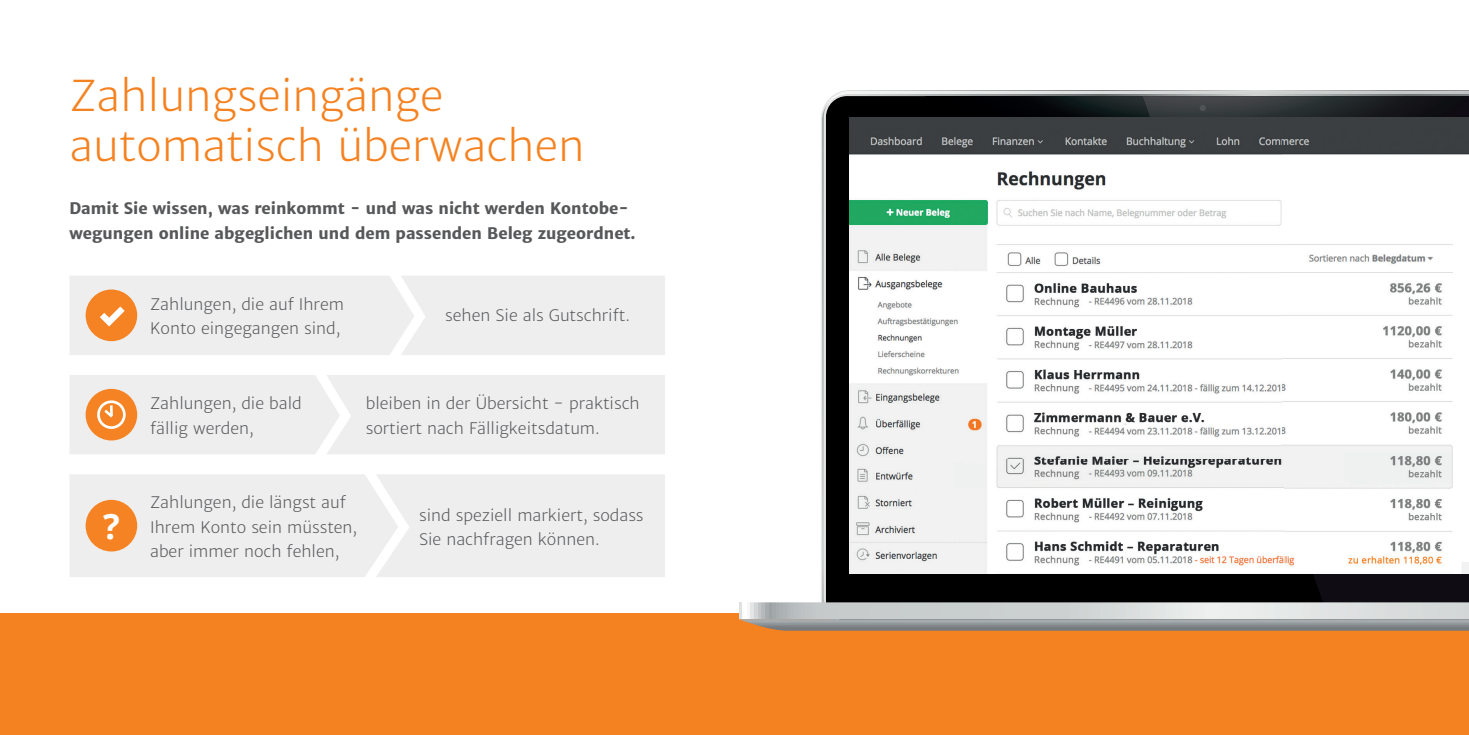
<style>
.page{position:relative;width:1469px;height:735px;background:#fff}
.page>*{position:absolute;margin:0;border:0;box-sizing:border-box;transform-origin:0 0}
.t1{font:42px/50.4px "Haufe Merriweather Sans X Lt";color:#f58220}
.t2{font:700 35px "Open Sans";color:#fff}
.t3{font:15.75px/24.5px "Haufe Merriweather Sans X Lt";color:#57585a}
.t4{font:700 15.75px/24.5px "Haufe Merriweather Sans";color:#57585a}
</style>
<div class="page">
<div style="left:0;top:613px;width:754px;height:121px;background:#f58220"></div>
<div style="left:70px;top:474px;width:595px;height:102px;background:#eeeeef"></div>
<div style="left:86px;top:499px;width:51px;height:52px;background:#f58323;border-radius:50%"></div>
<div style="left:70px;top:276px;width:595px;height:79px;background:#eeeeef"></div>
<div style="left:70px;top:375px;width:595px;height:79px;background:#eeeeef"></div>
<div style="left:714px;top:613px;width:754px;height:121px;background:#f58220"></div>
<div style="left:826px;top:102px;width:340px;height:500px;background:#000001"></div>
<svg style="left:1166px;top:573px;width:302px;height:29px;background:#0f0e12"></svg>
<svg style="left:827px;top:91px;width:641px;height:26px;background:#393c3e"></svg>
<svg style="left:739px;top:602px;width:729px;height:28px;background:#b6b9b9"></svg>
<img style="left:849px;top:117px;width:619px;height:456px">
<div style="left:1453px;top:224px;width:15px;height:337px;background:#fff"></div>
<h1 class="t1" style="left:69px;top:71px;width:516px">Zahlungseingänge automatisch überwachen</h1>
<p class="t4" style="left:69px;top:196px;width:567px">Damit Sie wissen, was reinkommt - und was nicht werden Kontobe&shy;wegungen online abgeglichen und dem passenden Beleg zugeordnet.</p>
<p class="t3" style="left:150px;top:292px;width:195px">Zahlungen, die auf Ihrem<br>Konto eingegangen sind,</p>
<p class="t3" style="left:445px;top:303px;width:186px">sehen Sie als Gutschrift.</p>
<h2 class="t2" style="left:103px;top:501px;width:18px">?</h2>
<p class="t3" style="left:150px;top:391px;width:153px">Zahlungen, die bald fällig werden,</p>
<p class="t3" style="left:366px;top:391px;width:275px">bleiben in der Übersicht - praktisch sortiert nach Fälligkeitsdatum.</p>
<p class="t3" style="left:150px;top:490px;width:209px">Zahlungen, die längst auf<br>Ihrem Konto sein müssten, aber immer noch fehlen,</p>
<p class="t3" style="left:419px;top:502px;width:226px">sind speziell markiert, sodass</p>
<p class="t3" style="left:419px;top:527px;width:182px">Sie nachfragen können.</p>
</div>
